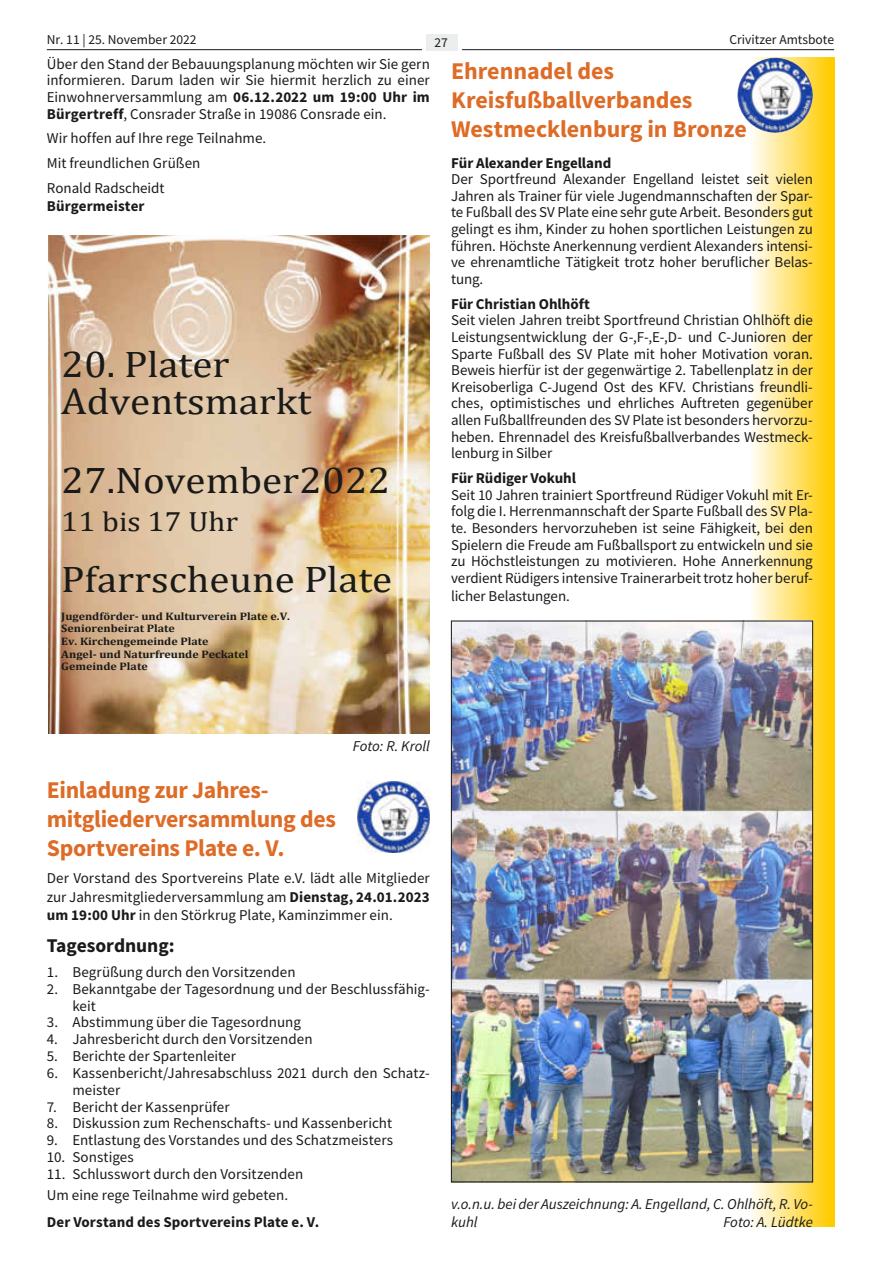
<style>
.page{position:relative;width:881px;height:1263px;background:#fff}
.page>*{position:absolute;margin:0;border:0;box-sizing:border-box;transform-origin:0 0}
.t1{font:37.2px/37px "Cambria";color:#1a1a18;scale:1.1 1}
.t2{font:27.9px "Cambria";color:#1a1a18;scale:1.1 1}
.t3{font:700 24px/29px "Source Sans Pro";letter-spacing:-.01em;color:#de6b26}
.t4{font:700 19.5px "Source Sans Pro";letter-spacing:-.005em;color:#1a1a18}
.t5{font:15px/16.6px "Source Sans Pro";color:#1a1a18;text-align:justify}
.t6{font:700 15px "Source Sans Pro";color:#1a1a18}
.t7{font:italic 15px/18.1px "Source Sans Pro";color:#1a1a18}
.t8{font:13.5px "Source Sans Pro";color:#1a1a18}
.t9{font:700 10.95px/12.8px "Cambria";color:#1a1a18;scale:1.1 1}
.s1{font-weight:700}
</style>
<div class="page">
<hr style="left:47px;top:49px;width:786px;height:1px;background:#1a1a18">
<div style="left:422px;top:26px;width:39px;height:29px;background:#fff"></div>
<div style="left:425px;top:34px;width:32px;height:16px;background:#eceded"></div>
<svg style="left:748px;top:57px;width:85px;height:1170px;background:#fadc65"></svg>
<img style="left:737px;top:58px;width:75px;height:75px;border-radius:38px">
<img style="left:453px;top:623px;width:357px;height:557px">
<svg style="left:48px;top:236px;width:1px;height:14px"></svg>
<img style="left:48px;top:250px;width:1px;height:483px">
<img style="left:49px;top:236px;width:380px;height:497px">
<img style="left:357px;top:781px;width:72px;height:72px">
<p class="t8" style="left:47px;top:31px;width:151px">Nr. 11 | 25. November 2022</p>
<p class="t8" style="left:434px;top:34px;width:15px">27</p>
<p class="t8" style="left:729px;top:31px;width:106px">Crivitzer Amtsbote</p>
<h3 class="t3" style="left:451px;top:56px;width:297px">Ehrennadel des<br>Kreisfußballverbandes<br>Westmecklenburg in Bronze</h3>
<p class="t6" style="left:451px;top:152px;width:161px">Für Alexander Engelland</p>
<p class="t5" style="left:451px;top:171px;width:363px">Der Sportfreund Alexander Engelland leistet seit vielen Jahren als Trainer für viele Jugendmannschaften der Spar&shy;te Fußball des SV Plate eine sehr gute Arbeit. Besonders gut gelingt es ihm, Kinder zu hohen sportlichen Leistungen zu führen. Höchste Anerkennung verdient Alexanders intensi&shy;ve ehrenamtliche Tätigkeit trotz hoher beruflicher Belas&shy;tung.</p>
<p class="t6" style="left:451px;top:294px;width:140px">Für Christian Ohlhöft</p>
<p class="t5" style="left:451px;top:312px;width:363px">Seit vielen Jahren treibt Sportfreund Christian Ohlhöft die Leistungsentwicklung der G-,F-,E-,D- und C-Junioren der Sparte Fußball des SV Plate mit hoher Motivation voran.<br>Beweis hierfür ist der gegenwärtige 2. Tabellenplatz in der Kreisoberliga C-Jugend Ost des KFV. Christians freundli&shy;ches, optimistisches und ehrliches Auftreten gegenüber allen Fußballfreunden des SV Plate ist besonders hervorzu&shy;heben. Ehrennadel des Kreisfußballverbandes Westmeck&shy;lenburg in Silber</p>
<p class="t6" style="left:451px;top:468px;width:126px">Für Rüdiger Vokuhl</p>
<p class="t5" style="left:451px;top:486px;width:363px">Seit 10 Jahren trainiert Sportfreund Rüdiger Vokuhl mit Er&shy;folg die I. Herrenmannschaft der Sparte Fußball des SV Pla&shy;te. Besonders hervorzuheben ist seine Fähigkeit, bei den Spielern die Freude am Fußballsport zu entwickeln und sie zu Höchstleistungen zu motivieren. Hohe Annerkennung verdient Rüdigers intensive Trainerarbeit trotz hoher beruf-</p>
<p class="t5" style="left:451px;top:587px;width:120px">licher Belastungen.</p>
<p class="t5" style="left:47px;top:55px;width:384px">Über den Stand der Bebauungsplanung möchten wir Sie gern informieren. Darum laden wir Sie hiermit herzlich zu einer Einwohnerversammlung am <span class="s1">06.12.2022 um 19:00 Uhr im Bürgertreff</span>, Consrader Straße in 19086 Consrade ein.</p>
<p class="t5" style="left:47px;top:126px;width:221px;line-height:24.9px;text-align:left">Wir hoffen auf Ihre rege Teilnahme.<br>Mit freundlichen Grüßen<br>Ronald Radscheidt</p>
<p class="t6" style="left:47px;top:196px;width:99px">Bürgermeister</p>
<h1 class="t1" style="left:61px;top:345px;width:228px">20. Plater<br>Adventsmarkt</h1>
<h1 class="t1" style="left:61px;top:461px;width:300px">27.November2022</h1>
<h2 class="t2" style="left:61px;top:505px;width:162px">11 bis 17 Uhr</h2>
<h1 class="t1" style="left:61px;top:560px;width:302px">Pfarrscheune Plate</h1>
<p class="t9" style="left:61px;top:609px;width:209px">Jugendförder- und Kulturverein Plate e.V.<br>Seniorenbeirat Plate<br>Ev. Kirchengemeinde Plate<br>Angel- und Naturfreunde Peckatel<br>Gemeinde Plate</p>
<p class="t7" style="left:352px;top:737px;width:78px">Foto: R. Kroll</p>
<h3 class="t3" style="left:47px;top:775px;width:291px">Einladung zur Jahres&shy;mitgliederversammlung des<br>Sportvereins Plate e. V.</h3>
<p class="t5" style="left:47px;top:869px;width:384px;line-height:18.3px">Der Vorstand des Sportvereins Plate e.V. lädt alle Mitglieder zur Jahresmitgliederversammlung am <span class="s1">Dienstag, 24.01.2023 um 19:00 Uhr</span> in den Störkrug Plate, Kaminzimmer ein.</p>
<h3 class="t4" style="left:47px;top:932px;width:129px">Tagesordnung:</h3>
<p class="t5" style="left:47px;top:963px;width:250px">1. Begrüßung durch den Vorsitzenden</p>
<p class="t5" style="left:72px;top:980px;width:359px;text-indent:-26px">2. Bekanntgabe der Tagesordnung und der Beschlussfähig&shy;keit</p>
<p class="t5" style="left:47px;top:1014px;width:255px">3. Abstimmung über die Tagesordnung</p>
<p class="t5" style="left:47px;top:1031px;width:267px">4. Jahresbericht durch den Vorsitzenden</p>
<p class="t5" style="left:47px;top:1048px;width:190px">5. Berichte der Spartenleiter</p>
<p class="t5" style="left:72px;top:1064px;width:359px;text-indent:-26px">6. Kassenbericht/Jahresabschluss 2021 durch den Schatz&shy;meister</p>
<p class="t5" style="left:47px;top:1098px;width:184px">7. Bericht der Kassenprüfer</p>
<p class="t5" style="left:47px;top:1115px;width:346px">8. Diskussion zum Rechenschafts- und Kassenbericht</p>
<p class="t5" style="left:47px;top:1132px;width:348px">9. Entlastung des Vorstandes und des Schatzmeisters</p>
<p class="t5" style="left:47px;top:1149px;width:88px">10. Sonstiges</p>
<p class="t5" style="left:47px;top:1163px;width:258px;line-height:21.1px">11. Schlusswort durch den Vorsitzenden<br>Um eine rege Teilnahme wird gebeten.</p>
<p class="t6" style="left:47px;top:1212px;width:274px">Der Vorstand des Sportvereins Plate e. V.</p>
<p class="t7" style="left:451px;top:1194px;width:363px">v.o.n.u. bei der Auszeichnung: A. Engelland, C. Ohlhöft, R. Vo&shy;kuhl</p>
<p class="t7" style="left:723px;top:1212px;width:91px">Foto: A. Lüdtke</p>
</div>
